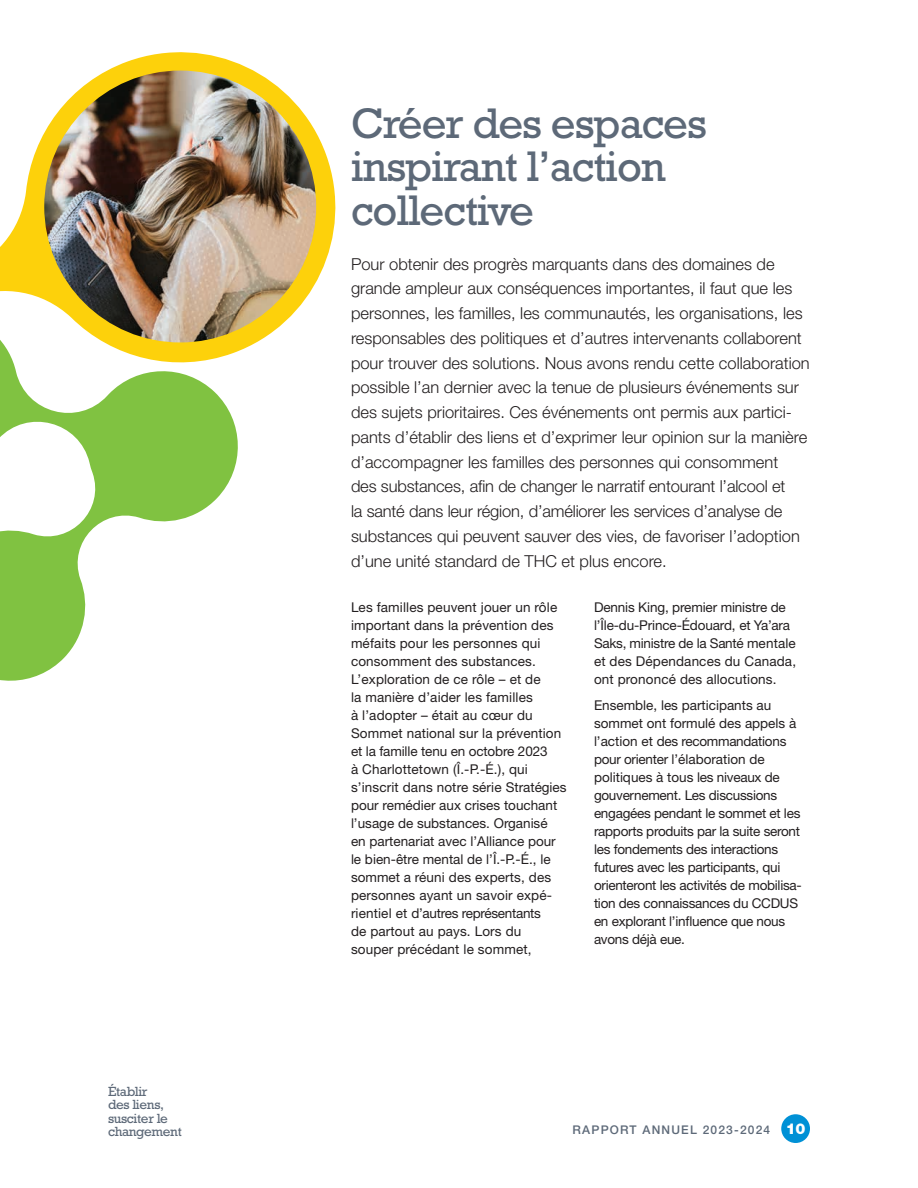
<style>
.page{position:relative;width:918px;height:1188px;background:#fff}
.page>*{position:absolute;margin:0;border:0;box-sizing:border-box;transform-origin:0 0}
.t1{font:43.5px/43.5px "Rockwell Std";letter-spacing:-.025em;color:#5d6978}
.body_Intro_para{font:300 16.5px/24.8px "Helvetica Neue LT Std";color:#231f20}
.body_text{font:13.5px/18px "Helvetica Neue LT Std";color:#231f20}
.body_text-2{font:13.5px/18px "Helvetica Neue LT Std";letter-spacing:-.02em;color:#231f20}
.t2{font:13.5px/13.5px "Rockwell Std";letter-spacing:-.025em;color:#5d6978}
.t3{font:500 12px "Helvetica Neue LT Std";letter-spacing:.1em;color:#5d6978}
.s1{font-weight:900;font-size:15px;color:#fff}
</style>
<div class="page">
<div style="left:781px;top:1114px;width:29px;height:29px;background:#0091d6;border-radius:50%"></div>
<svg style="left:0;top:537px;width:86px;height:144px;background:#90ca5a"></svg>
<svg style="left:0;top:52px;width:336px;height:485px"></svg>
<img style="left:44px;top:71px;width:272px;height:271px;border-radius:136px">
<p class="t2" style="left:108px;top:1084px;width:75px">Établir<br>des liens, susciter le changement</p>
<h2 class="t1" style="left:351px;top:101px;width:358px">Créer des espaces inspirant l’action collective</h2>
<p class="body_Intro_para" style="left:351px;top:251px;width:460px">Pour obtenir des progrès marquants dans des domaines de grande ampleur aux conséquences importantes, il faut que les personnes, les familles, les communautés, les organisations, les responsables des politiques et d’autres intervenants collaborent pour trouver des solutions. Nous avons rendu cette collaboration possible l’an dernier avec la tenue de plusieurs événements sur des sujets prioritaires. Ces événements ont permis aux partici&shy;pants d’établir des liens et d’exprimer leur opinion sur la manière d’accompagner les familles des personnes qui consomment<br>des substances, afin de changer le narratif entourant l’alcool et<br>la santé dans leur région, d’améliorer les services d’analyse de substances qui peuvent sauver des vies, de favoriser l’adoption d’une unité standard de THC et plus encore.</p>
<p class="body_text" style="left:351px;top:598px;width:217px">Les familles peuvent jouer un rôle important dans la prévention des méfaits pour les personnes qui consomment des substances.<br>L’exploration de ce rôle – et de<br>la manière d’aider les familles<br>à l’adopter – était au cœur du<br>Sommet national sur la prévention et la famille tenu en octobre 2023<br>à Charlottetown (Î.-P.-É.), qui s’inscrit dans notre série Stratégies pour remédier aux crises touchant l’usage de substances. Organisé<br>en partenariat avec l’Alliance pour le bien-être mental de l’Î.-P.-É., le sommet a réuni des experts, des personnes ayant un savoir expé&shy;rientiel et d’autres représentants<br>de partout au pays. Lors du souper précédant le sommet,</p>
<p class="body_text" style="left:594px;top:598px;width:204px">Dennis King, premier ministre de l’Île-du-Prince-Édouard, et Ya’ara Saks, ministre de la Santé mentale et des Dépendances du Canada, ont prononcé des allocutions.</p>
<p class="body_text-2" style="left:594px;top:696px;width:209px">Ensemble, les participants au sommet ont formulé des appels à l’action et des recommandations pour orienter l’élaboration de politiques à tous les niveaux de gouvernement. Les discussions engagées pendant le sommet et les rapports produits par la suite seront les fondements des interactions futures avec les participants, qui orienteront les activités de mobilisa&shy;tion des connaissances du CCDUS en explorant l’influence que nous avons déjà eue.</p>
<p class="t3" style="left:573px;top:1122px;width:234px">RAPPORT ANNUEL 2023-2024 <span class="s1">10</span></p>
</div>
